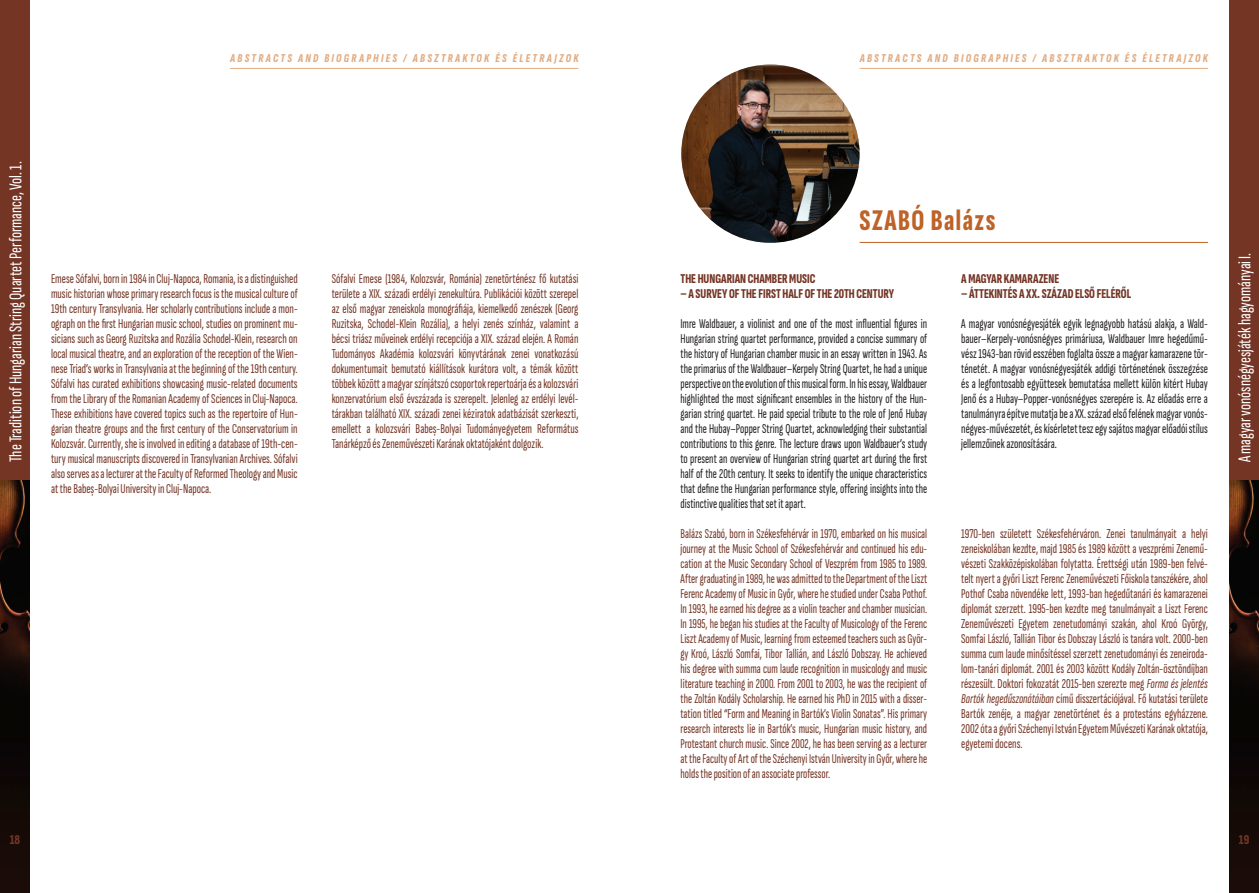
<style>
.page{position:relative;width:1259px;height:893px;background:#fff}
.page>*{position:absolute;margin:0;border:0;box-sizing:border-box;transform-origin:0 0}
.t1{font:800 extra-condensed 30px "Sofia Sans";letter-spacing:.05em;color:#be6228;scale:.95 1}
.t2{font:extra-condensed 18px "Sofia Sans";color:#fff}
.t3{font:extra-condensed 13.5px/15px "Sofia Sans";color:#743525;text-align:justify;scale:.95 1}
.t4{font:extra-condensed 13.5px/15px "Sofia Sans";color:#743525;text-align:justify;scale:.93 1}
.t5{font:extra-condensed 13.5px/15px "Sofia Sans";color:#231f20;text-align:justify;scale:.93 1}
.t6{font:extra-condensed 13.5px/15px "Sofia Sans";color:#231f20;text-align:justify;scale:.95 1}
.t7{font:800 extra-condensed 13.5px "Sofia Sans";color:#743525;scale:.95 1}
.t8{font:800 extra-condensed 13.5px "Sofia Sans";color:#743525}
.t9{font:italic 800 extra-condensed 12px "Sofia Sans";letter-spacing:.19em;color:#e2ac82}
.s1{font-style:italic}
</style>
<div class="page">
<div style="left:1229px;top:0;width:30px;height:480px;background:#743525"></div>
<div style="left:0;top:0;width:30px;height:480px;background:#743525"></div>
<img style="left:0;top:480px;width:30px;height:413px">
<img style="left:1229px;top:480px;width:30px;height:413px">
<hr style="left:230px;top:68px;width:348px;height:1px;background:#e2ac82">
<hr style="left:859px;top:68px;width:349px;height:1px;background:#e2ac82">
<hr style="left:859px;top:242px;width:349px;height:1px;background:#be6228">
<img style="left:681px;top:65px;width:178px;height:178px;border-radius:89px">
<p class="t9" style="left:230px;top:51px;width:350px">ABSTRACTS AND BIOGRAPHIES / ABSZTRAKTOK ÉS ÉLETRAJZOK</p>
<p class="t9" style="left:859px;top:51px;width:350px">ABSTRACTS AND BIOGRAPHIES / ABSZTRAKTOK ÉS ÉLETRAJZOK</p>
<h2 class="t2" style="left:6px;top:462px;width:303px;rotate:-90deg">The Tradition of Hungarian String Quartet Performance, Vol. 1.</h2>
<h1 class="t1" style="left:859px;top:202px;width:144px">SZABÓ BALÁZS</h1>
<p class="t3" style="left:332px;top:271px;width:261px">Sófalvi Emese (1984, Kolozsvár, Románia) zenetörténész fő kutatási területe a XIX. századi erdélyi zenekultúra. Publikációi között szerepel az első magyar zeneiskola monográfiája, kiemelkedő zenészek (Georg Ruzitska, Schodel-Klein Rozália), a helyi zenés színház, valamint a bécsi triász műveinek erdélyi recepciója a XIX. század elején. A Román Tudományos Akadémia kolozsvári könyvtárának zenei vonatkozású dokumentumait bemutató kiállítások kurátora volt, a témák között többek között a magyar színjátszó csoportok repertoárja és a kolozsvári konzervatórium első évszázada is szerepelt. Jelenleg az erdélyi levél&shy;tárakban található XIX. századi zenei kéziratok adatbázisát szerkeszti, emellett a kolozsvári Babeș-Bolyai Tudományegyetem Református Tanárképző és Zeneművészeti Karának oktatójaként dolgozik.</p>
<p class="t7" style="left:961px;top:270px;width:52px">A MAGYAR KAMARA</p>
<p class="t7" style="left:1038px;top:270px;width:23px">ZENE</p>
<p class="t3" style="left:51px;top:271px;width:261px">Emese Sófalvi, born in 1984 in Cluj-Napoca, Romania, is a distinguished music historian whose primary research focus is the musical culture of 19th century Transylvania. Her scholarly contributions include a mon&shy;ograph on the first Hungarian music school, studies on prominent mu&shy;sicians such as Georg Ruzitska and Rozália Schodel-Klein, research on local musical theatre, and an exploration of the reception of the Wien&shy;nese Triad’s works in Transylvania at the beginning of the 19th century.<br>Sófalvi has curated exhibitions showcasing music-related documents from the Library of the Romanian Academy of Sciences in Cluj-Napoca.<br>These exhibitions have covered topics such as the repertoire of Hun&shy;garian theatre groups and the first century of the Conservatorium in Kolozsvár. Currently, she is involved in editing a database of 19th-cen&shy;tury musical manuscripts discovered in Transylvanian Archives. Sófalvi also serves as a lecturer at the Faculty of Reformed Theology and Music at the Babeș-Bolyai University in Cluj-Napoca.</p>
<p class="t7" style="left:680px;top:270px;width:84px">THE HUNGARIAN CHAMB</p>
<p class="t7" style="left:777px;top:270px;width:42px">ER MUSIC</p>
<p class="t7" style="left:961px;top:285px;width:180px">– ÁTTEKINTÉS A XX. SZÁZAD ELSŐ FELÉRŐL</p>
<p class="t6" style="left:961px;top:316px;width:261px">A magyar vonósnégyesjáték egyik legnagyobb hatású alakja, a Wald&shy;bauer–Kerpely-vonósnégyes primáriusa, Waldbauer Imre hegedűmű&shy;vész 1943-ban rövid esszében foglalta össze a magyar kamarazene tör&shy;ténetét. A magyar vonósnégyesjáték addigi történetének összegzése és a legfontosabb együttesek bemutatása mellett külön kitért Hubay Jenő és a Hubay–Popper-vonósnégyes szerepére is. Az előadás erre a tanulmányra építve mutatja be a XX. század első felének magyar vonós&shy;négyes-művészetét, és kísérletet tesz egy sajátos magyar előadói stílus jellemzőinek azonosítására.</p>
<p class="t7" style="left:680px;top:285px;width:226px">– A SURVEY OF THE FIRST HALF OF THE 20TH CENTURY</p>
<p class="t5" style="left:680px;top:316px;width:267px">Imre Waldbauer, a violinist and one of the most influential figures in Hungarian string quartet performance, provided a concise summary of the history of Hungarian chamber music in an essay written in 1943. As the primarius of the Waldbauer–Kerpely String Quartet, he had a unique perspective on the evolution of this musical form. In his essay, Waldbauer highlighted the most significant ensembles in the history of the Hun&shy;garian string quartet. He paid special tribute to the role of Jenő Hubay and the Hubay–Popper String Quartet, acknowledging their substantial contributions to this genre. The lecture draws upon Waldbauer’s study to present an overview of Hungarian string quartet art during the first half of the 20th century. It seeks to identify the unique characteristics that define the Hungarian performance style, offering insights into the distinctive qualities that set it apart.</p>
<p class="t4" style="left:680px;top:526px;width:267px">Balázs Szabó, born in Székesfehérvár in 1970, embarked on his musical journey at the Music School of Székesfehérvár and continued his edu&shy;cation at the Music Secondary School of Veszprém from 1985 to 1989.<br>After graduating in 1989, he was admitted to the Department of the Liszt Ferenc Academy of Music in Győr, where he studied under Csaba Pothof.<br>In 1993, he earned his degree as a violin teacher and chamber musician.<br>In 1995, he began his studies at the Faculty of Musicology of the Ferenc Liszt Academy of Music, learning from esteemed teachers such as Györ&shy;gy Kroó, László Somfai, Tibor Tallián, and László Dobszay. He achieved his degree with summa cum laude recognition in musicology and music literature teaching in 2000. From 2001 to 2003, he was the recipient of the Zoltán Kodály Scholarship. He earned his PhD in 2015 with a disser&shy;tation titled “Form and Meaning in Bartók’s Violin Sonatas”. His primary research interests lie in Bartók’s music, Hungarian music history, and Protestant church music. Since 2002, he has been serving as a lecturer at the Faculty of Art of the Széchenyi István University in Győr, where he holds the position of an associate professor.</p>
<p class="t3" style="left:961px;top:526px;width:261px">1970-ben született Székesfehérváron. Zenei tanulmányait a helyi zeneiskolában kezdte, majd 1985 és 1989 között a veszprémi Zenemű&shy;vészeti Szakközépiskolában folytatta. Érettségi után 1989-ben felvé&shy;telt nyert a győri Liszt Ferenc Zeneművészeti Főiskola tanszékére, ahol Pothof Csaba növendéke lett, 1993-ban hegedűtanári és kamarazenei diplomát szerzett. 1995-ben kezdte meg tanulmányait a Liszt Ferenc Zeneművészeti Egyetem zenetudományi szakán, ahol Kroó György, Somfai László, Tallián Tibor és Dobszay László is tanára volt. 2000-ben summa cum laude minősítéssel szerzett zenetudományi és zeneiroda&shy;lom-tanári diplomát. 2001 és 2003 között Kodály Zoltán-ösztöndíjban részesült. Doktori fokozatát 2015-ben szerezte meg <span class="s1">Forma és jelentés Bartók hegedűszonátáiban</span> című disszertációjával. Fő kutatási területe Bartók zenéje, a magyar zenetörténet és a protestáns egyházzene.<br>2002 óta a győri Széchenyi István Egyetem Művészeti Karának oktatója, egyetemi docens.</p>
<h2 class="t2" style="left:1234px;top:462px;width:211px;rotate:-90deg">A magyar vonósnégyesjáték hagyományai I.</h2>
<p class="t8" style="left:10px;top:831px;width:12px">18</p>
<p class="t8" style="left:1239px;top:831px;width:12px">19</p>
</div>
